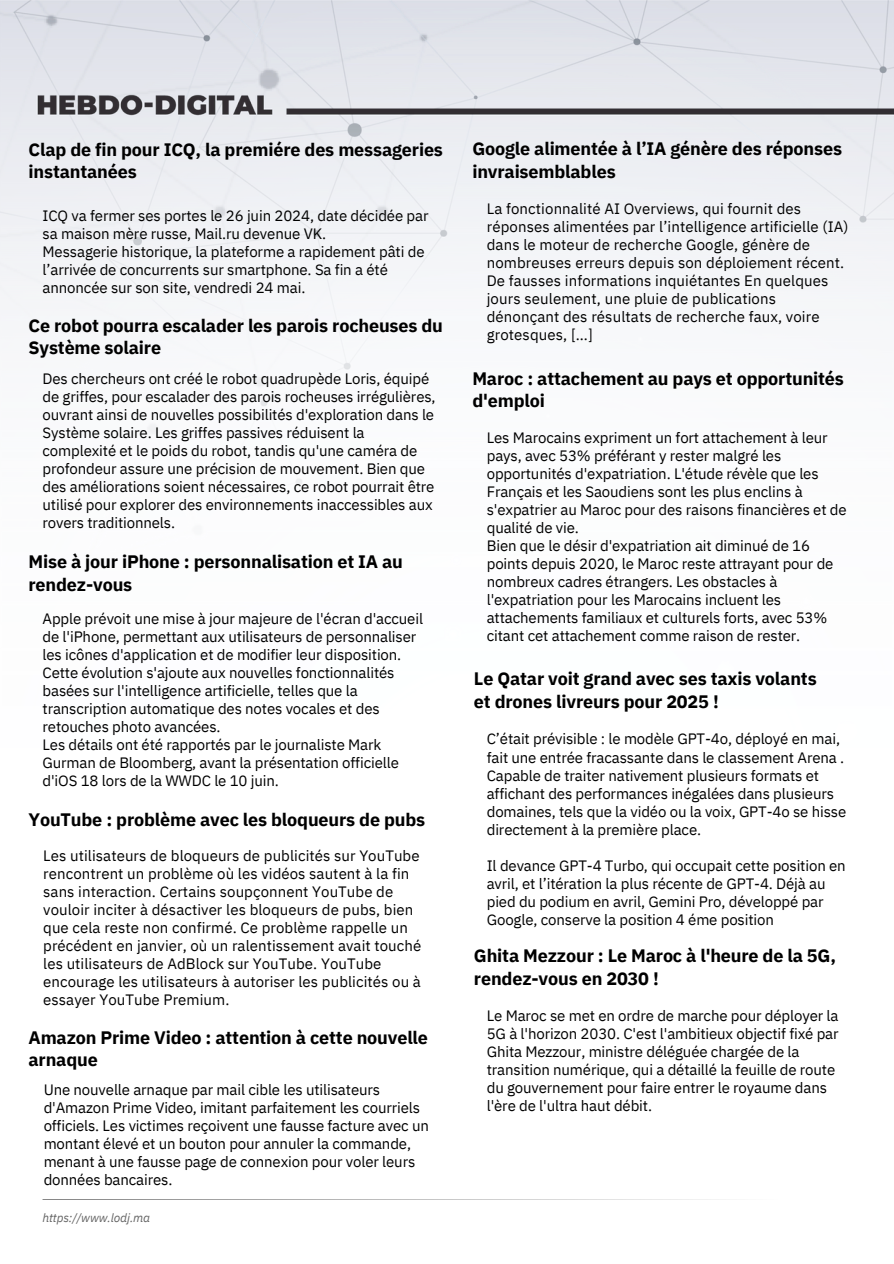
<style>
.page{position:relative;width:894px;height:1264px;background:#fff}
.page>*{position:absolute;margin:0;border:0;box-sizing:border-box;transform-origin:0 0}
.t1{font:700 18px/22.5px "IBM Plex Sans";letter-spacing:-.01em;color:#000}
.t2{font:15px/18px "IBM Plex Sans";letter-spacing:-.01em;color:#000}
.t3{font:italic 12px "IBM Plex Sans";letter-spacing:-.01em;color:#646464}
</style>
<div class="page">
<img style="left:0;top:0;width:893px;height:1200px">
<svg style="left:43px;top:1199px;width:807px;height:1px"></svg>
<h1 class="t1" style="left:29px;top:138px;width:416px">Clap de fin pour ICQ, la premiére des messageries instantanées</h1>
<h2 class="t1" style="left:472px;top:137px;width:371px">Google alimentée à l’IA génère des réponses invraisemblables</h2>
<h2 class="t2" style="left:43px;top:206px;width:387px">ICQ va fermer ses portes le 26 juin 2024, date décidée par sa maison mère russe, Mail.ru devenue VK.<br>Messagerie historique, la plateforme a rapidement pâti de l’arrivée de concurrents sur smartphone. Sa fin a été annoncée sur son site, vendredi 24 mai.</h2>
<h1 class="t2" style="left:486px;top:199px;width:363px">La fonctionnalité AI Overviews, qui fournit des réponses alimentées par l’intelligence artificielle (IA) dans le moteur de recherche Google, génère de nombreuses erreurs depuis son déploiement récent.<br>De fausses informations inquiétantes En quelques jours seulement, une pluie de publications dénonçant des résultats de recherche faux, voire grotesques, […]</h1>
<h1 class="t1" style="left:29px;top:314px;width:416px;line-height:21.9px">Ce robot pourra escalader les parois rocheuses du<br>Système solaire</h1>
<h2 class="t2" style="left:43px;top:369px;width:394px">Des chercheurs ont créé le robot quadrupède Loris, équipé de griffes, pour escalader des parois rocheuses irrégulières, ouvrant ainsi de nouvelles possibilités d'exploration dans le Système solaire. Les griffes passives réduisent la complexité et le poids du robot, tandis qu'une caméra de profondeur assure une précision de mouvement. Bien que des améliorations soient nécessaires, ce robot pourrait être utilisé pour explorer des environnements inaccessibles aux rovers traditionnels.</h2>
<h2 class="t1" style="left:29px;top:550px;width:376px">Mise à jour iPhone : personnalisation et IA au rendez-vous</h2>
<h1 class="t2" style="left:43px;top:609px;width:382px">Apple prévoit une mise à jour majeure de l'écran d'accueil de l'iPhone, permettant aux utilisateurs de personnaliser les icônes d'application et de modifier leur disposition.<br>Cette évolution s'ajoute aux nouvelles fonctionnalités basées sur l'intelligence artificielle, telles que la transcription automatique des notes vocales et des retouches photo avancées.<br>Les détails ont été rapportés par le journaliste Mark Gurman de Bloomberg, avant la présentation officielle d'iOS 18 lors de la WWDC le 10 juin.</h1>
<h2 class="t1" style="left:29px;top:807px;width:398px">YouTube : problème avec les bloqueurs de pubs</h2>
<h1 class="t2" style="left:43px;top:846px;width:379px">Les utilisateurs de bloqueurs de publicités sur YouTube rencontrent un problème où les vidéos sautent à la fin sans interaction. Certains soupçonnent YouTube de vouloir inciter à désactiver les bloqueurs de pubs, bien que cela reste non confirmé. Ce problème rappelle un précédent en janvier, où un ralentissement avait touché les utilisateurs de AdBlock sur YouTube. YouTube encourage les utilisateurs à autoriser les publicités ou à essayer YouTube Premium.</h1>
<h1 class="t1" style="left:29px;top:1026px;width:401px;line-height:21.9px">Amazon Prime Video : attention à cette nouvelle arnaque</h1>
<h1 class="t2" style="left:44px;top:1080px;width:386px">Une nouvelle arnaque par mail cible les utilisateurs d'Amazon Prime Video, imitant parfaitement les courriels officiels. Les victimes reçoivent une fausse facture avec un montant élevé et un bouton pour annuler la commande, menant à une fausse page de connexion pour voler leurs données bancaires.</h1>
<h1 class="t3" style="left:43px;top:1209px;width:109px">https://www.lodj.ma</h1>
<h2 class="t1" style="left:472px;top:368px;width:373px;line-height:21.9px">Maroc : attachement au pays et opportunités d'emploi</h2>
<h2 class="t2" style="left:486px;top:428px;width:361px">Les Marocains expriment un fort attachement à leur pays, avec 53% préférant y rester malgré les opportunités d'expatriation. L'étude révèle que les Français et les Saoudiens sont les plus enclins à s'expatrier au Maroc pour des raisons financières et de qualité de vie.<br>Bien que le désir d'expatriation ait diminué de 16 points depuis 2020, le Maroc reste attrayant pour de nombreux cadres étrangers. Les obstacles à l'expatriation pour les Marocains incluent les attachements familiaux et culturels forts, avec 53% citant cet attachement comme raison de rester.</h2>
<h2 class="t1" style="left:474px;top:667px;width:344px">Le Qatar voit grand avec ses taxis volants et drones livreurs pour 2025 !</h2>
<h2 class="t2" style="left:486px;top:730px;width:361px">C’était prévisible : le modèle GPT-4o, déployé en mai, fait une entrée fracassante dans le classement Arena .<br>Capable de traiter nativement plusieurs formats et affichant des performances inégalées dans plusieurs domaines, tels que la vidéo ou la voix, GPT-4o se hisse directement à la première place.</h2>
<h1 class="t2" style="left:486px;top:856px;width:360px">Il devance GPT-4 Turbo, qui occupait cette position en avril, et l’itération la plus récente de GPT-4. Déjà au pied du podium en avril, Gemini Pro, développé par Google, conserve la position 4 éme position</h1>
<h2 class="t1" style="left:474px;top:944px;width:363px">Ghita Mezzour : Le Maroc à l'heure de la 5G, rendez-vous en 2030 !</h2>
<p class="t2" style="left:486px;top:1006px;width:353px">Le Maroc se met en ordre de marche pour déployer la 5G à l'horizon 2030. C'est l'ambitieux objectif fixé par Ghita Mezzour, ministre déléguée chargée de la transition numérique, qui a détaillé la feuille de route du gouvernement pour faire entrer le royaume dans l'ère de l'ultra haut débit.</p>
</div>
